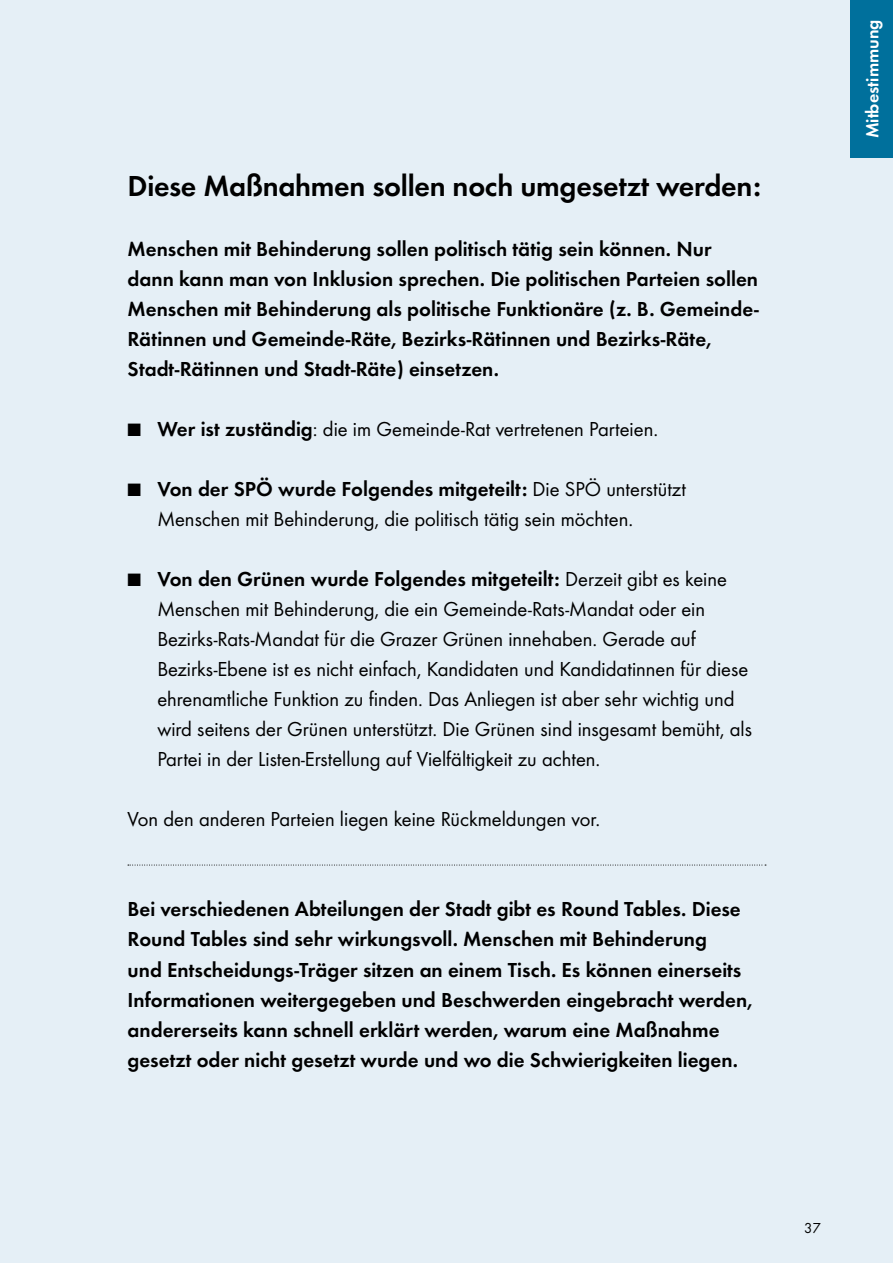
<style>
.page{position:relative;width:893px;height:1263px;background:#e5eff6}
.page>*{position:absolute;margin:0;border:0;box-sizing:border-box;transform-origin:0 0}
.t1{font:30px "Futura Dem";letter-spacing:-.01em;color:#000}
.t2{font:21px/30px "Futura Dem";color:#000}
.t3{font:21px/30px "Futura Boo";color:#000}
.t4{font:18px "Futura Dem";color:#fff}
.t5{font:15px "Futura Boo";color:#000}
.s1{font-family:"Futura Dem"}
.s2{font-family:"Futura Boo"}
</style>
<div class="page">
<div style="left:850px;top:0;width:43px;height:158px;background:#00709c"></div>
<svg style="left:128px;top:865px;width:638px;height:1px"></svg>
<h1 class="t1" style="left:128px;top:164px;width:635px">Diese Maßnahmen sollen noch umgesetzt werden:</h1>
<p class="t2" style="left:128px;top:233px;width:633px">Menschen mit Behinderung sollen politisch tätig sein können. Nur dann kann man von Inklusion sprechen. Die politischen Parteien sollen Menschen mit Behinderung als politische Funktionäre (z. B. Gemeinde-Rätinnen und Gemeinde-Räte, Bezirks-Rätinnen und Bezirks-Räte, Stadt-Rätinnen und Stadt-Räte) einsetzen.</p>
<p class="t3" style="left:128px;top:413px;width:532px">■ <span class="s1">Wer ist zuständig</span>: die im Gemeinde-Rat vertretenen Parteien.</p>
<p class="t2" style="left:128px;top:473px;width:560px">■ Von der SPÖ wurde Folgendes mitgeteilt: <span class="s2">Die SPÖ unterstützt</span></p>
<p class="t3" style="left:157px;top:503px;width:477px">Menschen mit Behinderung, die politisch tätig sein möchten.</p>
<p class="t2" style="left:128px;top:563px;width:601px">■ Von den Grünen wurde Folgendes mitgeteilt: <span class="s2">Derzeit gibt es keine</span></p>
<p class="t3" style="left:157px;top:593px;width:596px">Menschen mit Behinderung, die ein Gemeinde-Rats-Mandat oder ein Bezirks-Rats-Mandat für die Grazer Grünen innehaben. Gerade auf Bezirks-Ebene ist es nicht einfach, Kandidaten und Kandidatinnen für diese ehrenamtliche Funktion zu finden. Das Anliegen ist aber sehr wichtig und wird seitens der Grünen unterstützt. Die Grünen sind insgesamt bemüht, als Partei in der Listen-Erstellung auf Vielfältigkeit zu achten.</p>
<p class="t3" style="left:128px;top:803px;width:474px">Von den anderen Parteien liegen keine Rückmeldungen vor.</p>
<p class="t2" style="left:128px;top:893px;width:626px">Bei verschiedenen Abteilungen der Stadt gibt es Round Tables. Diese Round Tables sind sehr wirkungsvoll. Menschen mit Behinderung<br>und Entscheidungs-Träger sitzen an einem Tisch. Es können einerseits Informationen weitergegeben und Beschwerden eingebracht werden, andererseits kann schnell erklärt werden, warum eine Maßnahme gesetzt oder nicht gesetzt wurde und wo die Schwierigkeiten liegen.</p>
<p class="t4" style="left:859px;top:138px;width:120px;rotate:-90deg">Mitbestimmung</p>
<p class="t5" style="left:804px;top:1218px;width:18px">37</p>
</div>
